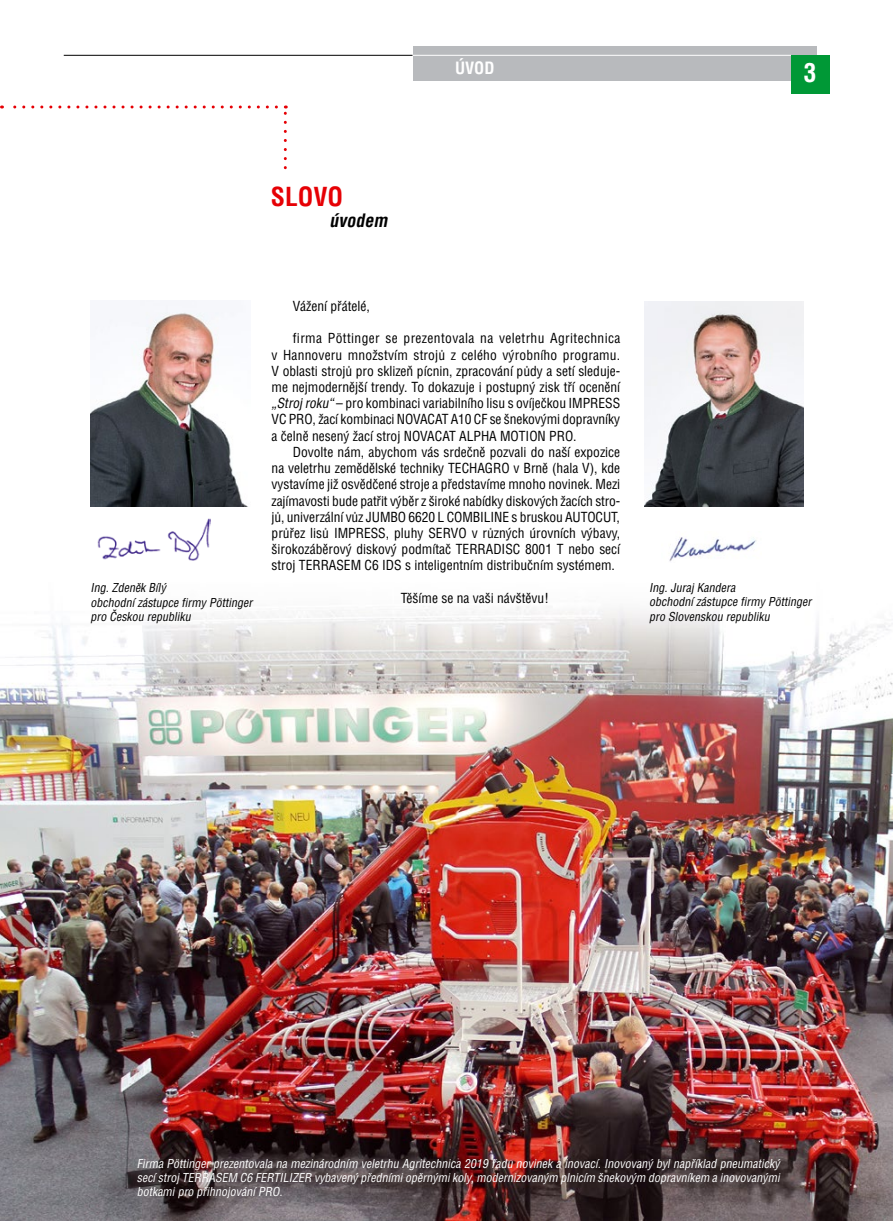
<style>
.page{position:relative;width:893px;height:1221px;background:#fff}
.page>*{position:absolute;margin:0;border:0;box-sizing:border-box;transform-origin:0 0}
.t1{font:700 25.5px "Switzerland Condensed";color:#e60005}
.t2{font:700 25.5px "Switzerland Condensed";color:#fff}
.t3{font:italic 700 18px "Switzerland Condensed";color:#000}
.t4{font:700 16.5px "Switzerland Condensed";color:#fff}
.t5{font:13.5px/16.2px "Switzerland Condensed";color:#000;text-align:justify}
.t6{font:italic 12px/14.4px "Switzerland Condensed";color:#fff;text-align:justify}
.t7{font:italic 12px/14.4px "Switzerland Condensed";color:#000}
.s1{font-style:italic}
</style>
<div class="page">
<img style="left:0;top:606px;width:893px;height:614px">
<img style="left:97px;top:518px;width:114px;height:42px">
<div style="left:412px;top:46px;width:404px;height:34px;background:#b8babd"></div>
<div style="left:791px;top:55px;width:38px;height:38px;background:#009836"></div>
<hr style="left:413px;top:55px;width:378px;height:1px;background:#fff">
<hr style="left:64px;top:55px;width:348px;height:1px;background:#000">
<svg style="left:0;top:105px;width:288px;height:65px"></svg>
<img style="left:645px;top:301px;width:159px;height:206px">
<img style="left:669px;top:537px;width:88px;height:25px">
<img style="left:90px;top:305px;width:158px;height:202px">
<h1 class="t1" style="left:271px;top:181px;width:74px">SLOVO</h1>
<h2 class="t3" style="left:329px;top:210px;width:59px">úvodem</h2>
<p class="t4" style="left:455px;top:58px;width:41px">ÚVOD</p>
<h1 class="t2" style="left:804px;top:57px;width:14px">3</h1>
<p class="t5" style="left:293px;top:298px;width:78px">Vážení přátelé,</p>
<p class="t5" style="left:272px;top:330px;width:350px;text-indent:21px">firma Pöttinger se prezentovala na veletrhu Agritechnica v Hannoveru množstvím strojů z celého výrobního programu.<br>V oblasti strojů pro sklizeň pícnin, zpracování půdy a setí sleduje&shy;me nejmodernější trendy. To dokazuje i postupný zisk tří ocenění <span class="s1">„Stroj roku“</span> – pro kombinaci variabilního lisu s ovíječkou IMPRESS VC PRO, žací kombinaci NOVACAT A10 CF se šnekovými dopravníky a čelně nesený žací stroj NOVACAT ALPHA MOTION PRO.</p>
<p class="t5" style="left:272px;top:444px;width:350px;text-indent:21px">Dovolte nám, abychom vás srdečně pozvali do naší expozice na veletrhu zemědělské techniky TECHAGRO v Brně (hala V), kde vystavíme již osvědčené stroje a představíme mnoho novinek. Mezi zajímavosti bude patřit výběr z široké nabídky diskových žacích stro&shy;jů, univerzální vůz JUMBO 6620 L COMBILINE s bruskou AUTOCUT, průřez lisů IMPRESS, pluhy SERVO v různých úrovních výbavy, širokozáběrový diskový podmítač TERRADISC 8001 T nebo secí stroj TERRASEM C6 IDS s inteligentním distribučním systémem.</p>
<p class="t5" style="left:401px;top:589px;width:149px">Těšíme se na vaši návštěvu!</p>
<p class="t7" style="left:90px;top:580px;width:164px">Ing. Zdeněk Bílý<br>obchodní zástupce firmy Pöttinger pro Českou republiku</p>
<p class="t7" style="left:649px;top:580px;width:164px">Ing. Juraj Kandera<br>obchodní zástupce firmy Pöttinger pro Slovenskou republiku</p>
<p class="t6" style="left:137px;top:1155px;width:645px">Firma Pöttinger prezentovala na mezinárodním veletrhu Agritechnica 2019 řadu novinek a inovací. Inovovaný byl například pneumatický secí stroj TERRASEM C6 FERTILIZER vybavený předními opěrnými koly, modernizovaným plnicím šnekovým dopravníkem a inovovanými botkami pro přihnojování PRO.</p>
</div>
